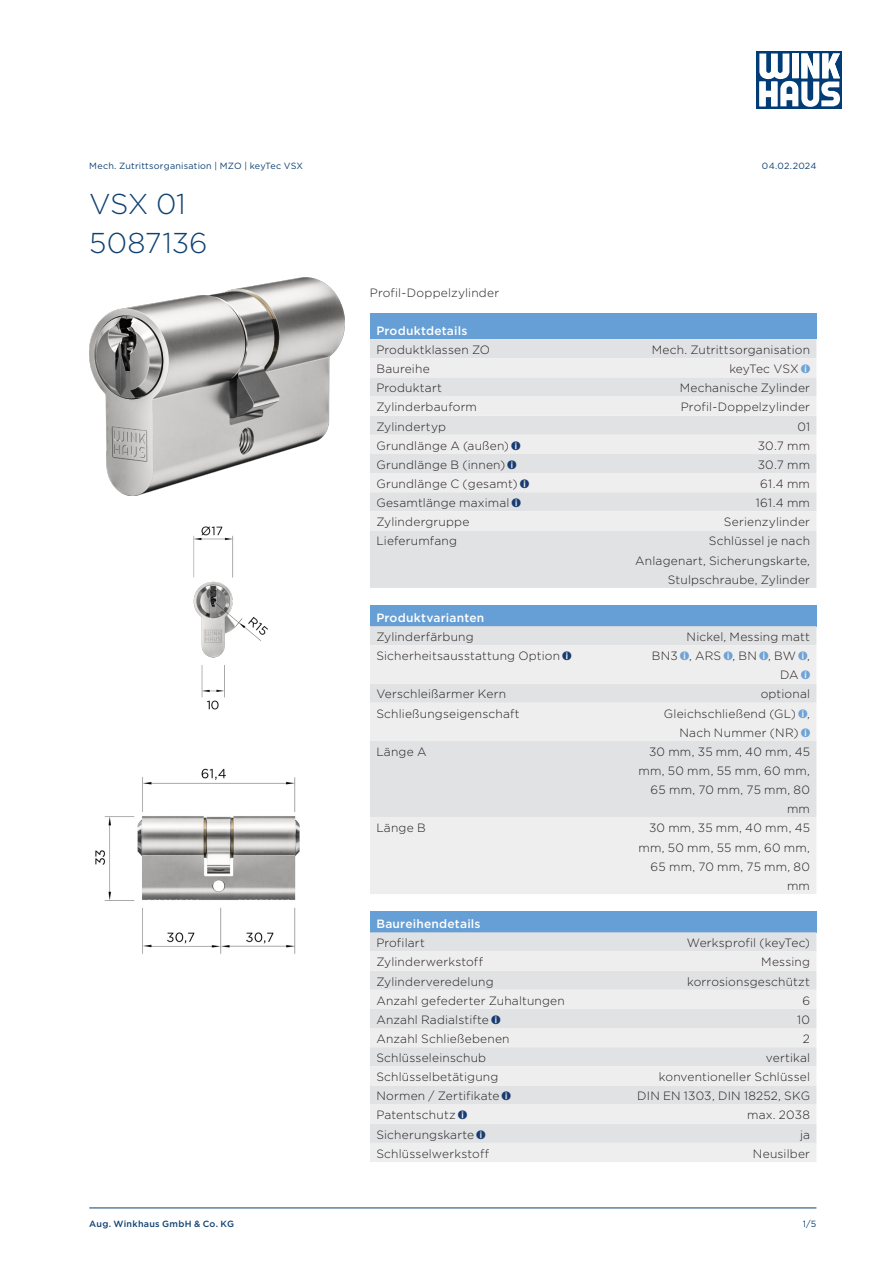
<style>
.page{position:relative;width:893px;height:1263px;background:#fff}
.page>*{position:absolute;margin:0;border:0;box-sizing:border-box;transform-origin:0 0}
.Headline{font:300 28.65px/38.2px "Gotham";letter-spacing:-.01em;color:#0f4272}
.Datenzelle_rechts{font:300 12px/19.2px "Gotham";letter-spacing:.015em;color:#231f20;text-align:right}
.Datenzelle_links{font:300 12px "Gotham";letter-spacing:.015em;color:#231f20}
.Headerzelle{font:500 12px "Gotham";letter-spacing:.02em;color:#fff}
.Text{font:300 12px "Gotham";letter-spacing:.02em;color:#231f20}
.Datenzelle_rechts-2{font:300 12px "Gotham";letter-spacing:-.005em;color:#231f20}
.Kopfzeile{font:9px "Gotham";letter-spacing:.02em;color:#0f4272}
.Fußzeile{font:500 9px "Gotham";letter-spacing:.03em;color:#0f4272}
.Fußzeile-2{font:9px "Gotham";color:#0f4272}
.s1{font-family:"Info Button";font-weight:400;font-size:14.1px;color:#6fa3d6}
.s2{font-family:"Info Button";font-weight:400;font-size:14.1px;color:#183c71}
</style>
<div class="page">
<div style="left:757px;top:51px;width:85px;height:58px;background:#013c77"></div>
<svg style="left:759px;top:53px;width:81px;height:54px"></svg>
<hr style="left:89px;top:1208px;width:727px;height:1px;background:#0f4272">
<img style="left:89px;top:277px;width:255px;height:219px">
<img style="left:193px;top:526px;width:75px;height:184px">
<img style="left:95px;top:768px;width:205px;height:186px">
<div style="left:370px;top:314px;width:446px;height:25px;background:#669fd5"></div>
<div style="left:370px;top:339px;width:446px;height:249px;background:#e1e2e4"></div>
<svg style="left:370px;top:358px;width:446px;height:172px;background:#e8e8ea"></svg>
<div style="left:370px;top:605px;width:446px;height:21px;background:#669fd5"></div>
<div style="left:370px;top:626px;width:446px;height:19px;background:#e1e2e4"></div>
<svg style="left:370px;top:645px;width:446px;height:249px;background:#e9e9ea"></svg>
<div style="left:370px;top:911px;width:446px;height:21px;background:#669fd5"></div>
<div style="left:370px;top:932px;width:446px;height:19px;background:#e1e2e4"></div>
<svg style="left:370px;top:951px;width:446px;height:211px;background:#e8e8ea"></svg>
<p class="Kopfzeile" style="left:89px;top:160px;width:215px">Mech. Zutrittsorganisation | MZO | keyTec VSX</p>
<p class="Kopfzeile" style="left:762px;top:160px;width:56px">04.02.2024</p>
<p class="Headline" style="left:89px;top:184px;width:120px">VSX 01<br>5087136</p>
<p class="Text" style="left:370px;top:285px;width:131px">Profil-Doppelzylinder</p>
<p class="Headerzelle" style="left:376px;top:323px;width:93px">Produktdetails</p>
<p class="Datenzelle_links" style="left:376px;top:342px;width:115px">Produktklassen ZO</p>
<p class="Datenzelle_rechts" style="left:652px;top:340px;width:160px">Mech. Zutrittsorganisation</p>
<p class="Datenzelle_links" style="left:376px;top:361px;width:55px">Baureihe</p>
<p class="Datenzelle_rechts-2" style="left:729px;top:361px;width:82px">keyTec VSX <span class="s1">i</span></p>
<p class="Datenzelle_links" style="left:376px;top:380px;width:67px">Produktart</p>
<p class="Datenzelle_rechts" style="left:680px;top:378px;width:132px">Mechanische Zylinder</p>
<p class="Datenzelle_links" style="left:376px;top:400px;width:102px">Zylinderbauform</p>
<p class="Datenzelle_rechts" style="left:681px;top:397px;width:131px">Profil-Doppelzylinder</p>
<p class="Datenzelle_links" style="left:376px;top:419px;width:71px">Zylindertyp</p>
<p class="Datenzelle_rechts" style="left:797px;top:416px;width:14px">01</p>
<p class="Datenzelle_links" style="left:376px;top:438px;width:146px">Grundlänge A (außen) <span class="s2">i</span></p>
<p class="Datenzelle_rechts" style="left:758px;top:435px;width:54px">30.7 mm</p>
<p class="Datenzelle_links" style="left:376px;top:457px;width:142px">Grundlänge B (innen) <span class="s2">i</span></p>
<p class="Datenzelle_rechts" style="left:758px;top:455px;width:54px">30.7 mm</p>
<p class="Datenzelle_links" style="left:376px;top:476px;width:154px">Grundlänge C (gesamt) <span class="s2">i</span></p>
<p class="Datenzelle_rechts" style="left:760px;top:474px;width:51px">61.4 mm</p>
<p class="Datenzelle_links" style="left:376px;top:495px;width:146px">Gesamtlänge maximal <span class="s2">i</span></p>
<p class="Datenzelle_rechts" style="left:756px;top:493px;width:56px">161.4 mm</p>
<p class="Datenzelle_links" style="left:376px;top:514px;width:95px">Zylindergruppe</p>
<p class="Datenzelle_rechts" style="left:724px;top:512px;width:88px">Serienzylinder</p>
<p class="Datenzelle_links" style="left:376px;top:533px;width:82px">Lieferumfang</p>
<p class="Datenzelle_rechts" style="left:635px;top:531px;width:176px">Schlüssel je nach<br>Anlagenart, Sicherungskarte,<br>Stulpschraube, Zylinder</p>
<p class="Headerzelle" style="left:376px;top:610px;width:110px">Produktvarianten</p>
<p class="Datenzelle_links" style="left:376px;top:629px;width:99px">Zylinderfärbung</p>
<p class="Datenzelle_rechts" style="left:687px;top:627px;width:125px">Nickel, Messing matt</p>
<p class="Datenzelle_links" style="left:376px;top:648px;width:197px">Sicherheitsausstattung Option <span class="s2">i</span></p>
<p class="Datenzelle_rechts" style="left:652px;top:646px;width:160px">BN3 <span class="s1">i</span>, ARS <span class="s1">i</span>, BN <span class="s1">i</span>, BW <span class="s1">i</span>,<br>DA <span class="s1">i</span></p>
<p class="Datenzelle_links" style="left:376px;top:687px;width:131px">Verschleißarmer Kern</p>
<p class="Datenzelle_rechts" style="left:761px;top:684px;width:51px">optional</p>
<p class="Datenzelle_links" style="left:376px;top:706px;width:145px">Schließungseigenschaft</p>
<p class="Datenzelle_rechts" style="left:664px;top:703px;width:148px">Gleichschließend (GL) <span class="s1">i</span>,<br>Nach Nummer (NR) <span class="s1">i</span></p>
<p class="Datenzelle_links" style="left:376px;top:744px;width:52px">Länge A</p>
<p class="Datenzelle_rechts" style="left:638px;top:742px;width:173px">30 mm, 35 mm, 40 mm, 45 mm, 50 mm, 55 mm, 60 mm,<br>65 mm, 70 mm, 75 mm, 80 mm</p>
<p class="Datenzelle_links" style="left:376px;top:820px;width:51px">Länge B</p>
<p class="Datenzelle_rechts" style="left:638px;top:818px;width:173px">30 mm, 35 mm, 40 mm, 45 mm, 50 mm, 55 mm, 60 mm,<br>65 mm, 70 mm, 75 mm, 80 mm</p>
<p class="Headerzelle" style="left:376px;top:916px;width:106px">Baureihendetails</p>
<p class="Datenzelle_links" style="left:376px;top:935px;width:50px">Profilart</p>
<p class="Datenzelle_rechts" style="left:687px;top:933px;width:125px">Werksprofil (keyTec)</p>
<p class="Datenzelle_links" style="left:376px;top:954px;width:108px">Zylinderwerkstoff</p>
<p class="Datenzelle_rechts" style="left:761px;top:952px;width:50px">Messing</p>
<p class="Datenzelle_links" style="left:376px;top:974px;width:119px">Zylinderveredelung</p>
<p class="Datenzelle_rechts" style="left:687px;top:971px;width:124px">korrosionsgeschützt</p>
<p class="Datenzelle_links" style="left:376px;top:993px;width:190px">Anzahl gefederter Zuhaltungen</p>
<p class="Datenzelle_rechts" style="left:802px;top:990px;width:9px">6</p>
<p class="Datenzelle_links" style="left:376px;top:1012px;width:125px">Anzahl Radialstifte <span class="s2">i</span></p>
<p class="Datenzelle_rechts" style="left:797px;top:1010px;width:14px">10</p>
<p class="Datenzelle_links" style="left:376px;top:1031px;width:135px">Anzahl Schließebenen</p>
<p class="Datenzelle_rechts" style="left:803px;top:1029px;width:9px">2</p>
<p class="Datenzelle_links" style="left:376px;top:1050px;width:111px">Schlüsseleinschub</p>
<p class="Datenzelle_rechts" style="left:766px;top:1048px;width:46px">vertikal</p>
<p class="Datenzelle_links" style="left:376px;top:1069px;width:124px">Schlüsselbetätigung</p>
<p class="Datenzelle_rechts" style="left:659px;top:1067px;width:153px">konventioneller Schlüssel</p>
<p class="Datenzelle_links" style="left:376px;top:1088px;width:136px">Normen / Zertifikate <span class="s2">i</span></p>
<p class="Datenzelle_rechts" style="left:637px;top:1086px;width:174px">DIN EN 1303, DIN 18252, SKG</p>
<p class="Datenzelle_links" style="left:376px;top:1108px;width:92px">Patentschutz <span class="s2">i</span></p>
<p class="Datenzelle_rechts" style="left:747px;top:1105px;width:64px">max. 2038</p>
<p class="Datenzelle_links" style="left:376px;top:1127px;width:111px">Sicherungskarte <span class="s2">i</span></p>
<p class="Datenzelle_rechts" style="left:800px;top:1124px;width:12px">ja</p>
<p class="Datenzelle_links" style="left:376px;top:1146px;width:114px">Schlüsselwerkstoff</p>
<p class="Datenzelle_rechts" style="left:753px;top:1143px;width:59px">Neusilber</p>
<p class="Fußzeile" style="left:89px;top:1218px;width:146px">Aug. Winkhaus GmbH &amp; Co. KG</p>
<p class="Fußzeile-2" style="left:803px;top:1218px;width:15px">1/5</p>
</div>
